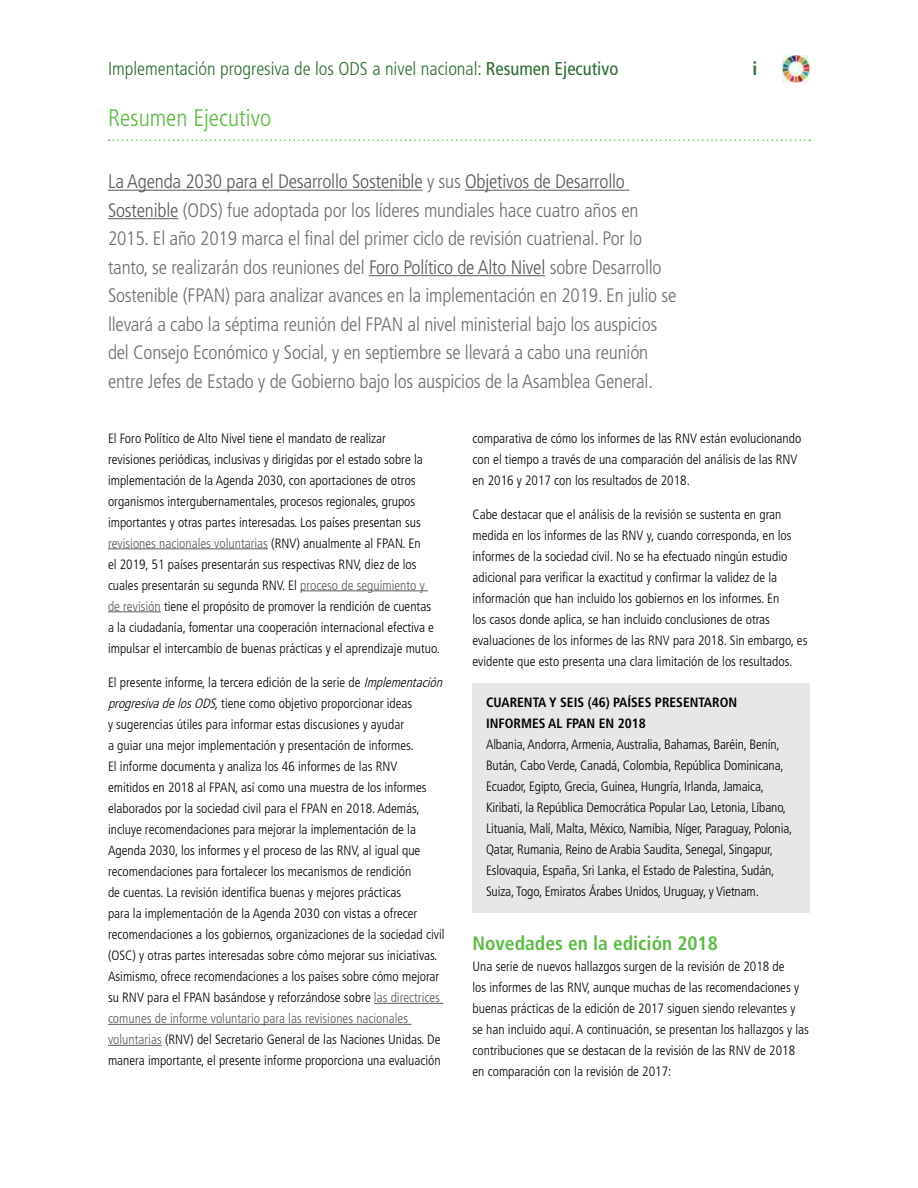
<style>
.page{position:relative;width:918px;height:1188px;background:#fff}
.page>*{position:absolute;margin:0;border:0;box-sizing:border-box;transform-origin:0 0}
.t1{font:300 condensed 24px "Frutiger";color:#5cba45}
.t2{font:300 condensed 19.5px/28.5px "Frutiger";letter-spacing:-.01em;color:#6d6e71}
.t3{font:700 condensed 19.5px "Frutiger";color:#5cba45}
.t4{font:300 condensed 18.6px "Frutiger";color:#2e6b33}
.t5{font:700 condensed 18.6px "Frutiger";color:#2e6b33}
.t6{font:300 condensed 13.5px/21px "Frutiger";color:#000}
.t7{font:700 condensed 13.5px/21px "Frutiger";color:#000}
.s1{font-weight:400}
.s2{color:#58595b}
.s3{font-style:italic}
</style>
<div class="page">
<img style="left:782px;top:55px;width:27px;height:27px">
<svg style="left:109px;top:140px;width:701px;height:1px"></svg>
<hr style="left:108px;top:190px;width:315px;height:1px;background:#58595b">
<hr style="left:465px;top:190px;width:164px;height:1px;background:#58595b">
<hr style="left:108px;top:218px;width:70px;height:1px;background:#58595b">
<hr style="left:369px;top:275px;width:176px;height:1px;background:#58595b">
<hr style="left:108px;top:549px;width:160px;height:1px;background:#58595b">
<hr style="left:300px;top:591px;width:128px;height:1px;background:#58595b">
<hr style="left:108px;top:612px;width:53px;height:1px;background:#58595b">
<hr style="left:374px;top:1003px;width:69px;height:1px;background:#58595b">
<hr style="left:108px;top:1024px;width:303px;height:1px;background:#58595b">
<hr style="left:108px;top:1045px;width:54px;height:1px;background:#58595b">
<div style="left:472px;top:684px;width:338px;height:229px;background:#e6e7e8"></div>
<h3 class="t4" style="left:108px;top:58px;width:512px">Implementación progresiva de los ODS a nivel nacional: <span class="s1">Resumen Ejecutivo</span></h3>
<h3 class="t5" style="left:753px;top:57px;width:6px">i</h3>
<h1 class="t1" style="left:108px;top:104px;width:165px">Resumen Ejecutivo</h1>
<p class="t2" style="left:108px;top:168px;width:570px"><span class="s2">La Agenda 2030 para el Desarrollo Sostenible</span> y sus <span class="s2">Objetivos de Desarrollo Sostenible</span> (ODS) fue adoptada por los líderes mundiales hace cuatro años en 2015. El año 2019 marca el final del primer ciclo de revisión cuatrienal. Por lo tanto, se realizarán dos reuniones del <span class="s2">Foro Político de Alto Nivel</span> sobre Desarrollo Sostenible (FPAN) para analizar avances en la implementación en 2019. En julio se llevará a cabo la séptima reunión del FPAN al nivel ministerial bajo los auspicios del Consejo Económico y Social, y en septiembre se llevará a cabo una reunión entre Jefes de Estado y de Gobierno bajo los auspicios de la Asamblea General.</p>
<p class="t6" style="left:108px;top:428px;width:334px">El Foro Político de Alto Nivel tiene el mandato de realizar<br>revisiones periódicas, inclusivas y dirigidas por el estado sobre la implementación de la Agenda 2030, con aportaciones de otros organismos intergubernamentales, procesos regionales, grupos importantes y otras partes interesadas. Los países presentan sus <span class="s2">revisiones nacionales voluntarias</span> (RNV) anualmente al FPAN. En<br>el 2019, 51 países presentarán sus respectivas RNV, diez de los cuales presentarán su segunda RNV. El <span class="s2">proceso de seguimiento y<br>de revisión</span> tiene el propósito de promover la rendición de cuentas a la ciudadanía, fomentar una cooperación internacional efectiva e impulsar el intercambio de buenas prácticas y el aprendizaje mutuo.</p>
<p class="t6" style="left:108px;top:672px;width:339px">El presente informe, la tercera edición de la serie de <span class="s3">Implementación progresivadelosODS,</span>tiene como objetivo proporcionar ideas<br>y sugerencias útiles para informar estas discusiones y ayudar<br>a guiar una mejor implementación y presentación de informes.<br>El informe documenta y analiza los 46 informes de las RNV<br>emitidos en 2018 al FPAN, así como una muestra de los informes elaborados por la sociedad civil para el FPAN en 2018. Además, incluye recomendaciones para mejorar la implementación de la Agenda 2030, los informes y el proceso de las RNV, al igual que recomendaciones para fortalecer los mecanismos de rendición<br>de cuentas. La revisión identifica buenas y mejores prácticas<br>para la implementación de la Agenda 2030 con vistas a ofrecer recomendaciones a los gobiernos, organizaciones de la sociedad civil (OSC) y otras partes interesadas sobre cómo mejorar sus iniciativas.<br>Asimismo, ofrece recomendaciones a los países sobre cómo mejorar su RNV para el FPAN basándose y reforzándose sobre <span class="s2">las directrices comunes de informe voluntario para las revisiones nacionales voluntarias</span> (RNV) del Secretario General de las Naciones Unidas. De manera importante, el presente informe proporciona una evaluación</p>
<p class="t6" style="left:472px;top:428px;width:330px">comparativa de cómo los informes de las RNV están evolucionando con el tiempo a través de una comparación del análisis de las RNV en 2016 y 2017 con los resultados de 2018.</p>
<p class="t6" style="left:472px;top:504px;width:336px">Cabe destacar que el análisis de la revisión se sustenta en gran medida en los informes de las RNV y, cuando corresponda, en los informes de la sociedad civil. No se ha efectuado ningún estudio adicional para verificar la exactitud y confirmar la validez de la información que han incluido los gobiernos en los informes. En<br>los casos donde aplica, se han incluido conclusiones de otras evaluaciones de los informes de las RNV para 2018. Sin embargo, es evidente que esto presenta una clara limitación de los resultados.</p>
<p class="t7" style="left:486px;top:692px;width:253px">CUARENTA Y SEIS (46) PAÍSES PRESENTARON<br>INFORMES AL FPAN EN 2018</p>
<p class="t6" style="left:486px;top:734px;width:308px">Albania, Andorra, Armenia, Australia, Bahamas, Baréin, Benín, Bután, Cabo Verde, Canadá, Colombia, República Dominicana, Ecuador, Egipto, Grecia, Guinea, Hungría, Irlanda, Jamaica, Kiribati, la República Democrática Popular Lao, Letonia, Líbano, Lituania, Malí, Malta, México, Namibia, Níger, Paraguay, Polonia, Qatar, Rumania, Reino de Arabia Saudita, Senegal, Singapur, Eslovaquia, España, Sri Lanka, el Estado de Palestina, Sudán, Suiza, Togo, Emiratos Árabes Unidos, Uruguay, y Vietnam.</p>
<h2 class="t3" style="left:472px;top:932px;width:247px">Novedades en la edición 2018</h2>
<p class="t6" style="left:472px;top:956px;width:338px">Una serie de nuevos hallazgos surgen de la revisión de 2018 de<br>los informes de las RNV, aunque muchas de las recomendaciones y buenas prácticas de la edición de 2017 siguen siendo relevantes y se han incluido aquí. A continuación, se presentan los hallazgos y las contribuciones que se destacan de la revisión de las RNV de 2018 en comparación con la revisión de 2017:</p>
</div>
